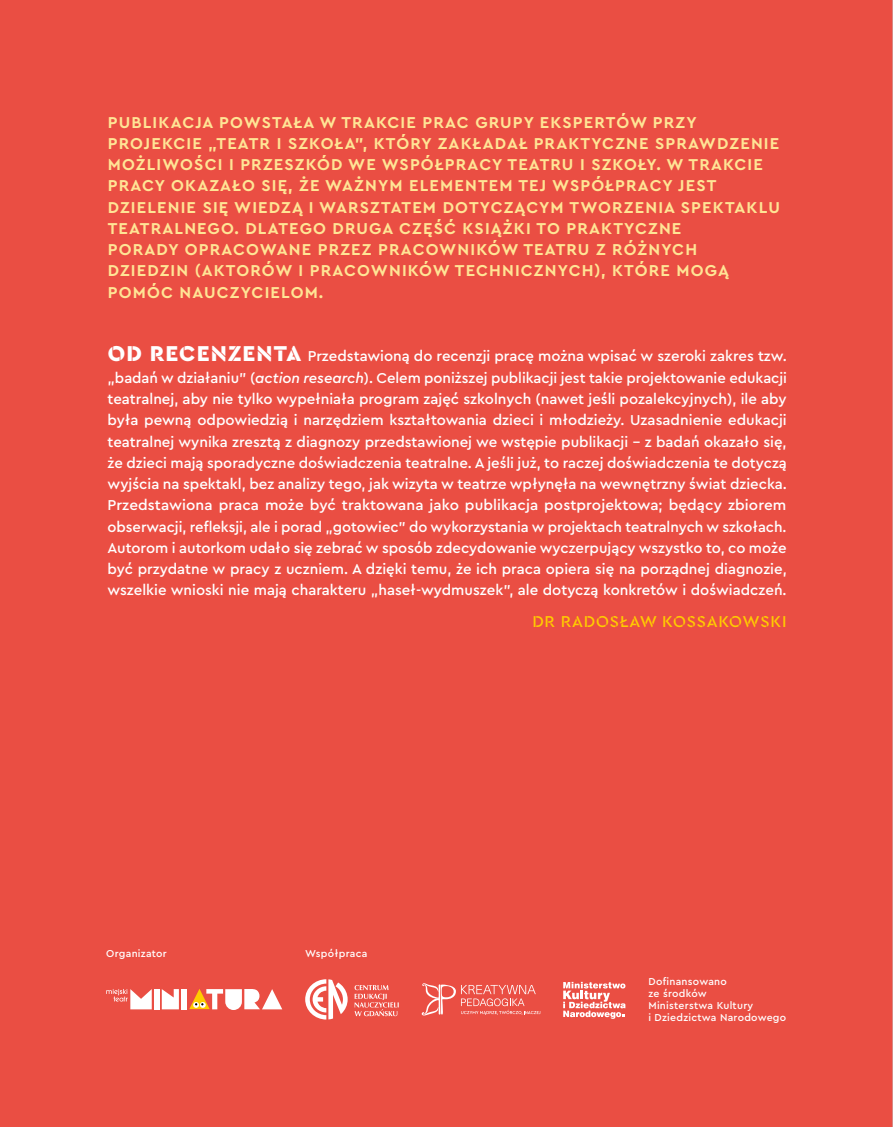
<style>
.page{position:relative;width:893px;height:1127px;background:#ea4e43}
.page>*{position:absolute;margin:0;border:0;box-sizing:border-box;transform-origin:0 0}
.t1{font:700 16.5px/21.3px "Cera PRO";letter-spacing:.07em;color:#ffe595}
.t2{font:500 16.5px "Cera Stencil PRO";letter-spacing:.05em;color:#fc0}
.t3{font:500 15px/21.3px "Cera PRO";color:#fff;text-align:justify}
.t4{font:500 10.5px/12px "Cera PRO";letter-spacing:.025em;color:#fff}
.s1{font-family:"Cera Stencil PRO";font-weight:900;font-size:22.5px}
.s2{font-style:italic}
</style>
<div class="page">
<svg style="left:106px;top:989px;width:46px;height:20px"></svg>
<div style="left:154px;top:989px;width:5px;height:20px;background:#fff"></div>
<div style="left:181px;top:989px;width:6px;height:20px;background:#fff"></div>
<svg style="left:162px;top:989px;width:17px;height:20px"></svg>
<svg style="left:189px;top:989px;width:93px;height:21px"></svg>
<svg style="left:305px;top:979px;width:43px;height:40px"></svg>
<svg style="left:355px;top:985px;width:44px;height:31px"></svg>
<svg style="left:563px;top:982px;width:63px;height:37px"></svg>
<svg style="left:421px;top:983px;width:119px;height:32px"></svg>
<hr style="left:892px;top:0;width:1px;height:1127px;background:#c5c6c6">
<p class="t1" style="left:108px;top:111px;width:674px">PUBLIKACJA POWSTAŁA W TRAKCIE PRAC GRUPY EKSPERTÓW PRZY PROJEKCIE „TEATR I SZKOŁA”, KTÓRY ZAKŁADAŁ PRAKTYCZNE SPRAWDZENIE MOŻLIWOŚCI I PRZESZKÓD WE WSPÓŁPRACY TEATRU I SZKOŁY. W TRAKCIE PRACY OKAZAŁO SIĘ, ŻE WAŻNYM ELEMENTEM TEJ WSPÓŁPRACY JEST DZIELENIE SIĘ WIEDZĄ I WARSZTATEM DOTYCZĄCYM TWORZENIA SPEKTAKLU TEATRALNEGO. DLATEGO DRUGA CZĘŚĆ KSIĄŻKI TO PRAKTYCZNE<br>PORADY OPRACOWANE PRZEZ PRACOWNIKÓW TEATRU Z RÓŻNYCH DZIEDZIN (AKTORÓW I PRACOWNIKÓW TECHNICZNYCH), KTÓRE MOGĄ POMÓC NAUCZYCIELOM.</p>
<p class="t3" style="left:108px;top:345px;width:681px"><span class="s1">OD RECENZENTA</span> Przedstawioną do recenzji pracę można wpisać w szeroki zakres tzw. „badań w działaniu” (<span class="s2">action research</span>). Celem poniższej publikacji jest takie projektowanie edukacji teatralnej, aby nie tylko wypełniała program zajęć szkolnych (nawet jeśli pozalekcyjnych), ile aby była pewną odpowiedzią i narzędziem kształtowania dzieci i młodzieży. Uzasadnienie edukacji teatralnej wynika zresztą z diagnozy przedstawionej we wstępie publikacji – z badań okazało się, że dzieci mają sporadyczne doświadczenia teatralne. A jeśli już, to raczej doświadczenia te dotyczą wyjścia na spektakl, bez analizy tego, jak wizyta w teatrze wpłynęła na wewnętrzny świat dziecka.<br>Przedstawiona praca może być traktowana jako publikacja postprojektowa; będący zbiorem obserwacji, refleksji, ale i porad „gotowiec” do wykorzystania w projektach teatralnych w szkołach.<br>Autorom i autorkom udało się zebrać w sposób zdecydowanie wyczerpujący wszystko to, co może być przydatne w pracy z uczniem. A dzięki temu, że ich praca opiera się na porządnej diagnozie, wszelkie wnioski nie mają charakteru „haseł-wydmuszek”, ale dotyczą konkretów i doświadczeń.</p>
<p class="t2" style="left:532px;top:611px;width:256px">DR RADOSŁAW KOSSAKOWSKI</p>
<p class="t4" style="left:106px;top:947px;width:62px">Organizator</p>
<p class="t4" style="left:305px;top:947px;width:64px">Współpraca</p>
<p class="t4" style="left:648px;top:974px;width:139px">Dofinansowano<br>ze środków<br>Ministerstwa Kultury<br>i Dziedzictwa Narodowego</p>
</div>
